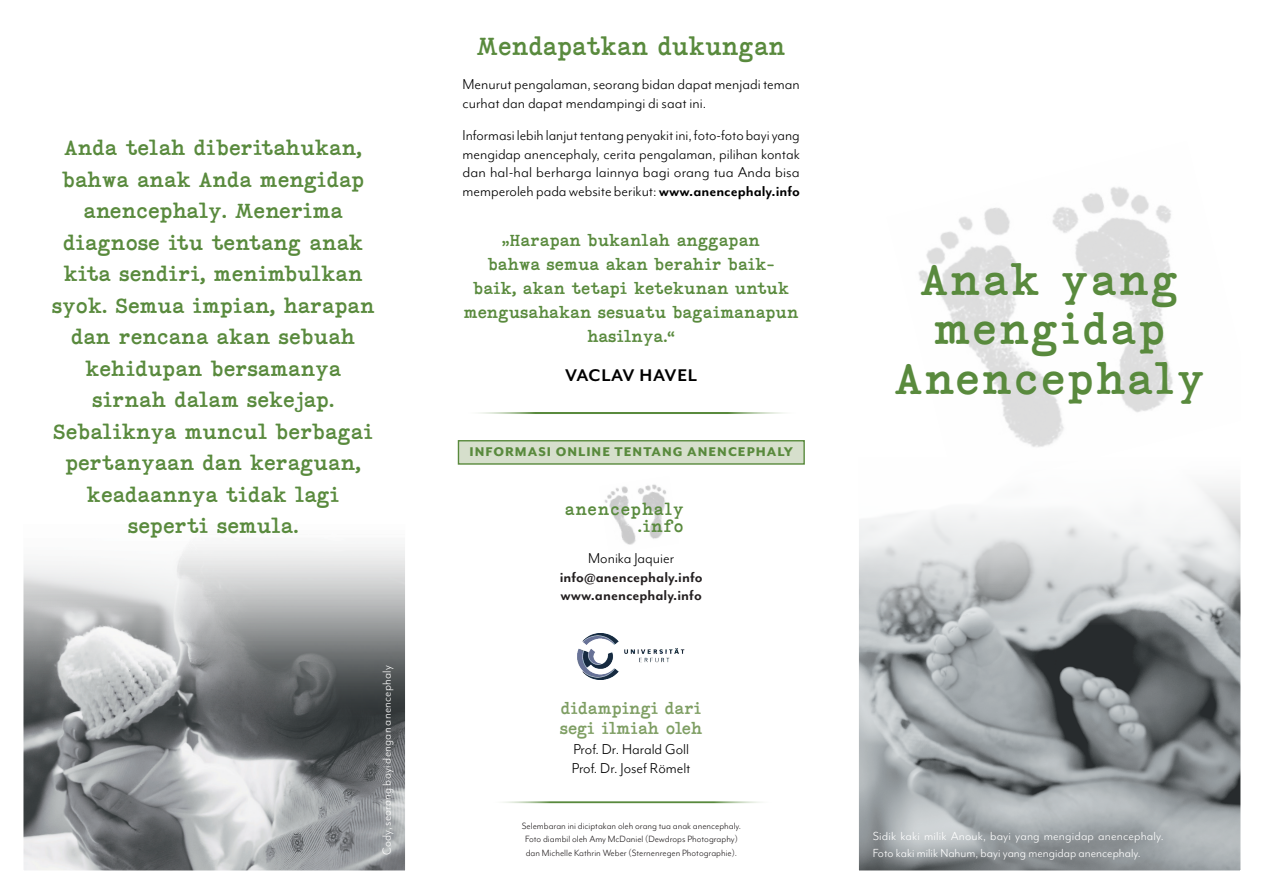
<style>
.page{position:relative;width:1263px;height:893px;background:#fff}
.page>*{position:absolute;margin:0;border:0;box-sizing:border-box;transform-origin:0 0}
.t1{font:43.5px/49.5px "Coronette";letter-spacing:.05em;color:#598a3d;text-align:center}
.t2{font:25.5px "Coronette";color:#598a3d;scale:.95 1}
.t3{font:21px/31.5px "Coronette";color:#598a3d;text-align:center}
.t4{font:700 19.5px "Mr Eaves Mod OT";letter-spacing:.04em;color:#000}
.t5{font:16.8px/16.8px "Coronette";letter-spacing:.05em;color:#598a3d;text-align:right}
.t6{font:16.5px/18.8px "Mr Eaves Mod OT";color:#000}
.t7{font:16.5px/24px "Coronette";color:#598a3d;text-align:center}
.t8{font:700 16.5px/18.8px "Mr Eaves Mod OT";color:#231f20}
.t9{font:16.5px/19.8px "Coronette";color:#7e9e63}
.t10{font:800 14.55px "Mr Eaves Mod OT";letter-spacing:.07em;color:#598a3d}
.t11{font:13.5px "Mr Eaves Mod OT";letter-spacing:.01em;color:#fff}
.t12{font:10.5px/13.5px "Mr Eaves Mod OT";color:#231f20;text-align:center}
.s1{font-weight:700}
</style>
<div class="page">
<img style="left:24px;top:547px;width:381px;height:323px">
<hr style="left:463px;top:412px;width:337px;height:2px;background:#598a3d">
<hr style="left:489px;top:801px;width:286px;height:2px;background:#598a3d">
<img style="left:604px;top:484px;width:62px;height:61px">
<img style="left:859px;top:493px;width:381px;height:377px">
<img style="left:918px;top:187px;width:322px;height:306px">
<img style="left:578px;top:633px;width:107px;height:47px">
<div style="left:458px;top:441px;width:346px;height:23px;background:#d6dfcc"></div>
<div style="left:458px;top:440px;width:347px;height:25px;border:1px solid #598a3d"></div>
<p class="t3" style="left:52px;top:132px;width:324px">Anda telah diberitahukan, bahwa anak Anda mengidap anencephaly. Menerima diagnose itu tentang anak kita sendiri, menimbulkan syok. Semua impian, harapan dan rencana akan sebuah kehidupan bersamanya sirnah dalam sekejap.<br>Sebaliknya muncul berbagai pertanyaan dan keraguan, keadaannya tidak lagi seperti semula.</p>
<p class="t11" style="left:379px;top:855px;width:191px;rotate:-90deg">Cody, seorang bayi dengan anencephaly</p>
<h2 class="t2" style="left:477px;top:31px;width:326px">Mendapatkan dukungan</h2>
<p class="t6" style="left:463px;top:75px;width:339px">Menurut pengalaman, seorang bidan dapat menjadi teman curhat dan dapat mendampingi di saat ini.</p>
<p class="t6" style="left:463px;top:126px;width:339px;text-align:justify">Informasi lebih lanjut tentang penyakit ini, foto-foto bayi yang mengidap anencephaly, cerita pengalaman, pilihan kontak dan hal-hal berharga lainnya bagi orang tua Anda bisa memperoleh pada website berikut: <span class="s1">www.anencephaly.info</span></p>
<p class="t7" style="left:464px;top:228px;width:336px">„Harapan bukanlah anggapan<br>bahwa semua akan berahir baik-<br>baik, akan tetapi ketekunan untuk mengusahakan sesuatu bagaimanapun hasilnya.“</p>
<p class="t4" style="left:565px;top:365px;width:133px">VACLAV HAVEL</p>
<p class="t10" style="left:469px;top:443px;width:325px">INFORMASI ONLINE TENTANG ANENCEPHALY</p>
<p class="t5" style="left:565px;top:501px;width:121px">anencephaly .info</p>
<p class="t6" style="left:588px;top:549px;width:87px">Monika Jaquier</p>
<p class="t8" style="left:560px;top:567px;width:144px">info@anencephaly.info www.anencephaly.info</p>
<p class="t9" style="left:560px;top:699px;width:144px">didampingi dari segi ilmiah oleh</p>
<p class="t6" style="left:572px;top:740px;width:120px">Prof. Dr. Harald Goll<br>Prof. Dr. Josef Römelt</p>
<p class="t12" style="left:522px;top:819px;width:221px">Selembaran ini diciptakan oleh orang tua anak anencephaly.<br>Foto diambil oleh Amy McDaniel (Dewdrops Photography) dan Michelle Kathrin Weber (Sternenregen Photographie).</p>
<h1 class="t1" style="left:894px;top:256px;width:312px">Anak yang mengidap<br>Anencephaly</h1>
<p class="t11" style="left:873px;top:829px;width:292px">Sidik kaki milik Anouk, bayi yang mengidap anencephaly.</p>
<p class="t11" style="left:873px;top:845px;width:269px">Foto kaki milik Nahum, bayi yang mengidap anencephaly.</p>
</div>
